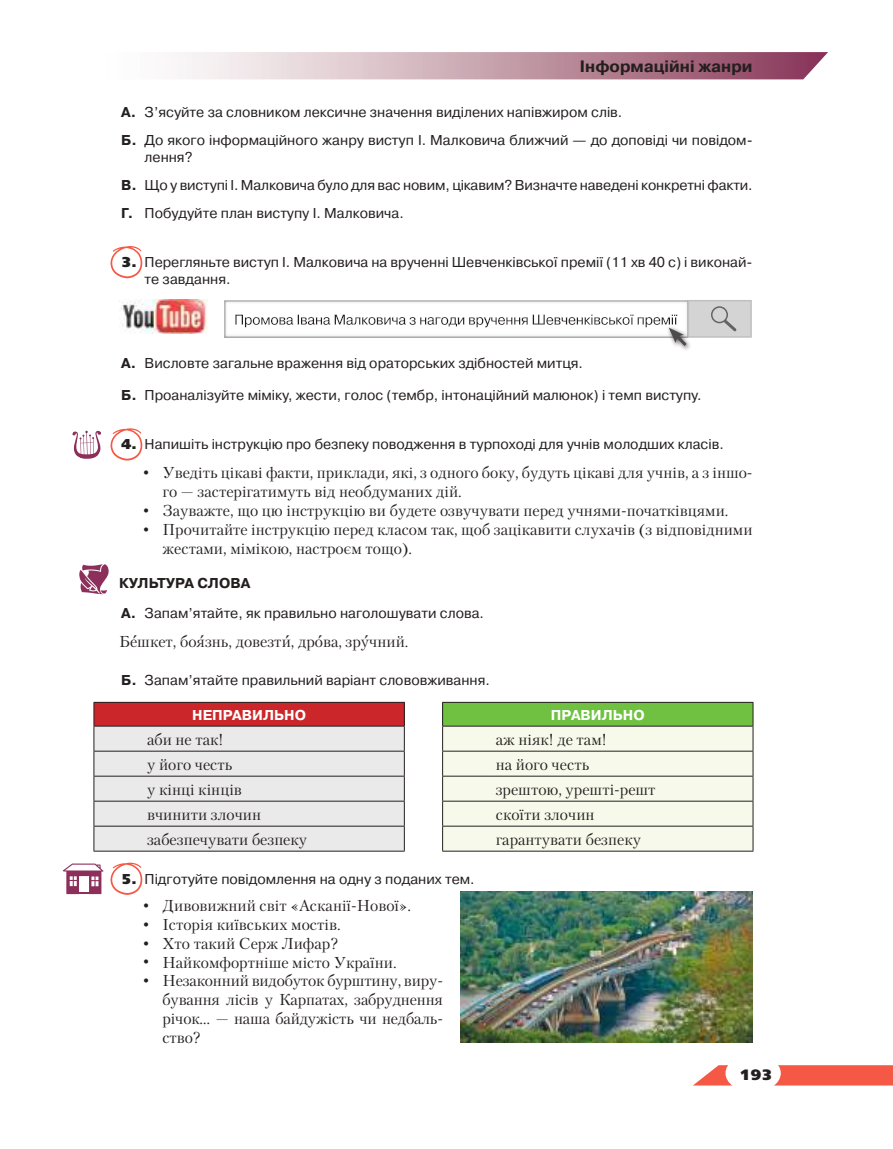
<style>
.page{position:relative;width:893px;height:1149px;background:#fff}
.page>*{position:absolute;margin:0;border:0;box-sizing:border-box;transform-origin:0 0}
.t1{font:700 16.5px "Pragmatica C";color:#241f1f}
.t2{font:15.75px/18.8px "Petersburg C";color:#241f1f}
.t3{font:15px "Free Set Black C";color:#241f1f}
.t4{font:14.25px/27.8px "Pragmatica C";color:#241f1f}
.t5{font:700 14.25px "Pragmatica C";color:#fff}
.s1{font-weight:700}
.s2{font-family:"Free Set Black C"}
.s3{font-family:"PT Petersburg N1 Cyrillic A"}
</style>
<div class="page">
<svg style="left:186px;top:52px;width:642px;height:27px;background:#c59fab"></svg>
<svg style="left:693px;top:1065px;width:200px;height:20px;background:#f66957"></svg>
<div style="left:725px;top:1053px;width:56px;height:38px;background:#fff;border-radius:50%"></div>
<div style="left:222px;top:298px;width:474px;height:40px;background:#969698;opacity:.75"></div>
<div style="left:688px;top:300px;width:64px;height:37px;background:#d5d4d5;border:2px solid #c0bfc1"></div>
<svg style="left:720px;top:317px;width:17px;height:15px"></svg>
<div style="left:712px;top:307px;width:15px;height:15px;background:#d5d4d5;border-radius:50%"></div>
<div style="left:711px;top:306px;width:17px;height:17px;border:2px solid #656365;border-radius:50%"></div>
<img style="left:119px;top:300px;width:88px;height:33px">
<div style="left:666px;top:325px;width:26px;height:26px;background:#241f1f;opacity:.75"></div>
<svg style="left:225px;top:301px;width:465px;height:48px"></svg>
<hr style="left:94px;top:701px;width:311px;height:1px;background:#241f1f">
<svg style="left:94px;top:702px;width:311px;height:148px;background:#ddc3c3"></svg>
<hr style="left:94px;top:850px;width:311px;height:1px;background:#241f1f">
<hr style="left:442px;top:701px;width:311px;height:1px;background:#241f1f">
<hr style="left:442px;top:850px;width:311px;height:1px;background:#241f1f">
<svg style="left:442px;top:702px;width:312px;height:148px;background:#d8e7c7"></svg>
<svg style="left:72px;top:430px;width:29px;height:28px"></svg>
<svg style="left:79px;top:564px;width:30px;height:30px"></svg>
<svg style="left:63px;top:863px;width:40px;height:30px"></svg>
<img style="left:460px;top:891px;width:293px;height:151px">
<svg style="left:111px;top:246px;width:31px;height:32px"></svg>
<svg style="left:111px;top:428px;width:31px;height:32px"></svg>
<svg style="left:111px;top:862px;width:31px;height:32px"></svg>
<p class="t1" style="left:580px;top:57px;width:174px">Інформаційні жанри</p>
<p class="t4" style="left:121px;top:99px;width:633px"><span class="s1">А.</span> З’ясуйте за словником лексичне значення виділених напівжиром слів.<br><span class="s1">Б.</span> До якого інформаційного жанру виступ І. Малковича ближчий — до доповіді чи повідом-</p>
<p class="t4" style="left:121px;top:143px;width:633px;text-indent:23px">лення?<br><span class="s1">В.</span> Що у виступі І. Малковича було для вас новим, цікавим? Визначте наведені конкретні факти.<br><span class="s1">Г.</span> Побудуйте план виступу І. Малковича.</p>
<p class="t4" style="left:145px;top:253px;width:610px;line-height:17.1px;text-indent:-23px"><span class="s2">3.</span> Перегляньте виступ І. Малковича на врученні Шевченківської премії (11 хв 40 с) і виконай&shy;те завдання.</p>
<p class="t4" style="left:121px;top:349px;width:463px"><span class="s1">А.</span> Висловте загальне враження від ораторських здібностей митця.</p>
<p class="t4" style="left:121px;top:381px;width:582px"><span class="s1">Б.</span> Проаналізуйте міміку, жести, голос (тембр, інтонаційний малюнок) і темп виступу.</p>
<p class="t4" style="left:121px;top:430px;width:604px"><span class="s2">4.</span> Напишіть інструкцію про безпеку поводження в турпоході для учнів молодших класів.</p>
<p class="t2" style="left:163px;top:463px;width:592px;text-indent:-21px">• Уведіть цікаві факти, приклади, які, з одного боку, будуть цікаві для учнів, а з іншо&shy;го — застерігатимуть від необдуманих дій.</p>
<p class="t2" style="left:142px;top:501px;width:588px">• Зауважте, що цю інструкцію ви будете озвучувати перед учнями-початківцями.</p>
<p class="t2" style="left:163px;top:519px;width:592px;text-indent:-21px">• Прочитайте інструкцію перед класом так, щоб зацікавити слухачів (з відповідними жестами, мімікою, настроєм тощо).</p>
<p class="t4" style="left:119px;top:567px;width:366px;line-height:29.8px"><span class="s1">КУЛЬТУРА СЛОВА<br>А.</span> Запам’ятайте, як правильно наголошувати слова.</p>
<p class="t2" style="left:119px;top:631px;width:291px">Б<span class="s3">е</span>шкет, бо<span class="s3">я</span>знь, довезт<span class="s3">и</span>, др<span class="s3">о</span>ва, зр<span class="s3">у</span>чний.</p>
<p class="t4" style="left:121px;top:666px;width:370px"><span class="s1">Б.</span> Запам’ятайте правильний варіант слововживання.</p>
<p class="t5" style="left:192px;top:706px;width:115px">НЕПРАВИЛЬНО</p>
<p class="t5" style="left:551px;top:706px;width:95px">ПРАВИЛЬНО</p>
<p class="t2" style="left:147px;top:729px;width:78px">аби не так!</p>
<p class="t2" style="left:496px;top:729px;width:112px">аж ніяк! де там!</p>
<p class="t2" style="left:147px;top:754px;width:87px">у його честь</p>
<p class="t2" style="left:496px;top:754px;width:95px">на його честь</p>
<p class="t2" style="left:147px;top:779px;width:96px">у кінці кінців</p>
<p class="t2" style="left:496px;top:779px;width:161px">зрештою, урешті-решт</p>
<p class="t2" style="left:147px;top:804px;width:116px">вчинити злочин</p>
<p class="t2" style="left:496px;top:804px;width:100px">скоїти злочин</p>
<p class="t2" style="left:147px;top:829px;width:162px">забезпечувати безпеку</p>
<p class="t2" style="left:496px;top:829px;width:147px">гарантувати безпеку</p>
<p class="t4" style="left:121px;top:864px;width:355px"><span class="s2">5.</span> Підготуйте повідомлення на одну з поданих тем.</p>
<p class="t2" style="left:142px;top:895px;width:271px">• Дивовижний світ «Асканії-Нової».</p>
<p class="t2" style="left:142px;top:914px;width:201px">• Історія київських мостів.</p>
<p class="t2" style="left:142px;top:933px;width:198px">• Хто такий Серж Лифар?</p>
<p class="t2" style="left:142px;top:952px;width:257px">• Найкомфортніше місто України.</p>
<p class="t2" style="left:163px;top:970px;width:282px;text-align:justify;text-indent:-21px">• Незаконний видобуток бурштину, виру&shy;бування лісів у Карпатах, забруднення річок… — наша байдужість чи недбаль&shy;ство?</p>
<p class="t3" style="left:739px;top:1066px;width:35px">193</p>
</div>
